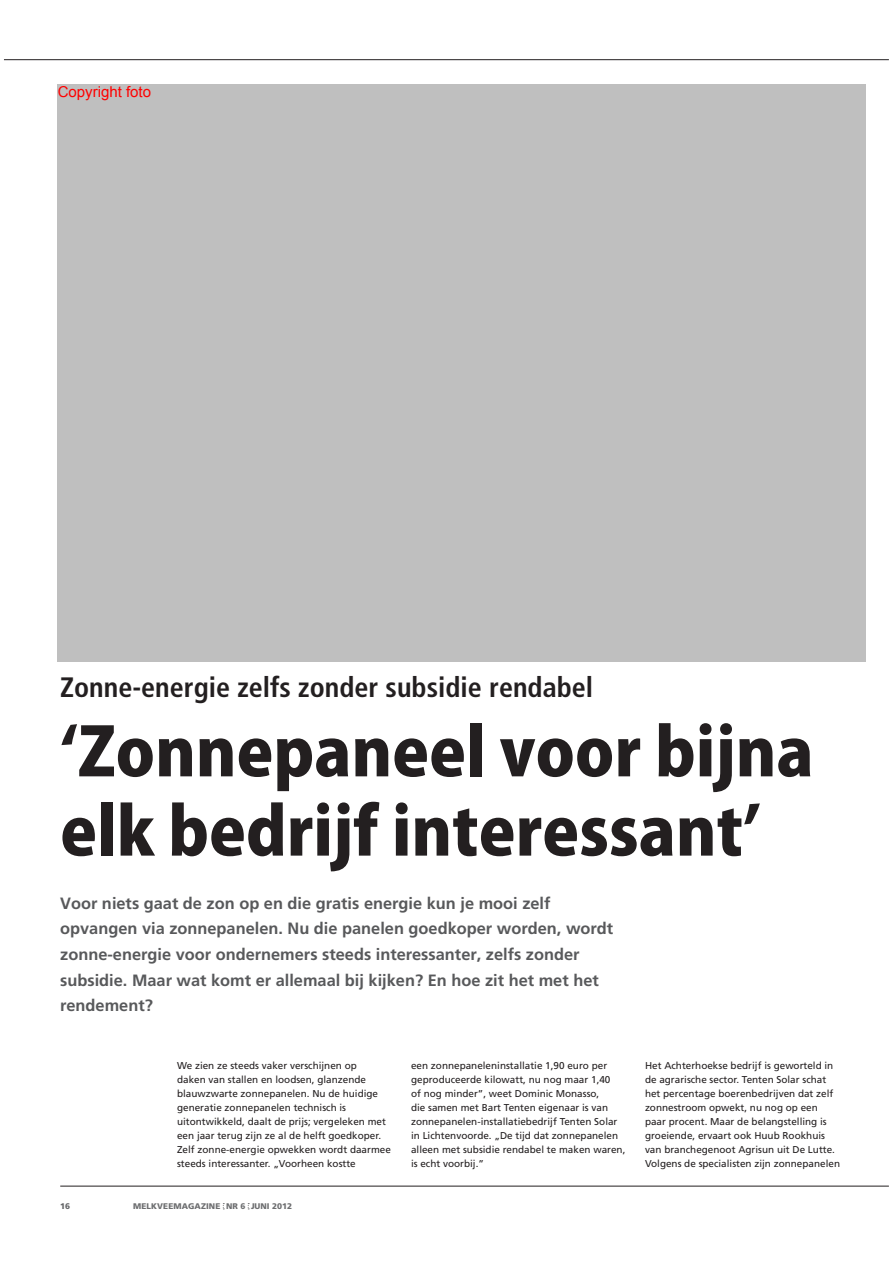
<style>
.page{position:relative;width:893px;height:1263px;background:#fff}
.page>*{position:absolute;margin:0;border:0;box-sizing:border-box;transform-origin:0 0}
.t1{font:66px/79.3px "Koz Go Pro Heavy 90 msp RKSJ H";color:#231f20}
.t2{font:700 condensed 28.05px "Frutiger LT Std";color:#231f20}
.t3{font:700 16.35px/25.7px "Frutiger LT Std";color:#58595b}
.t4{font:15px "Arial";color:#f00}
.t5{font:9.9px/14.1px "Frutiger LT Std";color:#231f20}
.t6{font:900 8.25px "Frutiger LT Std";letter-spacing:.01em;color:#6d6e70}
.t7{font:900 8.25px "Frutiger LT Std";color:#636466}
</style>
<div class="page">
<hr style="left:4px;top:59px;width:885px;height:1px;background:#231f20">
<hr style="left:60px;top:1186px;width:829px;height:1px;background:#231f20">
<div style="left:58px;top:85px;width:808px;height:577px;background:#bfbfbf"></div>
<h3 class="t4" style="left:58px;top:81px;width:95px">Copyright foto</h3>
<h2 class="t2" style="left:60px;top:675px;width:534px">Zonne-energie zelfs zonder subsidie rendabel</h2>
<h1 class="t1" style="left:60px;top:721px;width:755px">ʻZonnepaneel voor bijna elk bedrijf interessantʼ</h1>
<p class="t3" style="left:60px;top:891px;width:555px">Voor niets gaat de zon op en die gratis energie kun je mooi zelf opvangen via zonnepanelen. Nu die panelen goedkoper worden, wordt zonne-energie voor ondernemers steeds interessanter, zelfs zonder subsidie. Maar wat komt er allemaal bij kijken? En hoe zit het met het rendement?</p>
<p class="t5" style="left:177px;top:1059px;width:215px">We zien ze steeds vaker verschijnen op<br>daken van stallen en loodsen, glanzende blauwzwarte zonnepanelen. Nu de huidige generatie zonnepanelen technisch is uitontwikkeld, daalt de prijs; vergeleken met een jaar terug zijn ze al de helft goedkoper.<br>Zelf zonne-energie opwekken wordt daarmee steeds interessanter. „Voorheen kostte</p>
<p class="t5" style="left:411px;top:1059px;width:216px">een zonnepaneleninstallatie 1,90 euro per geproduceerde kilowatt, nu nog maar 1,40<br>of nog minder”, weet Dominic Monasso,<br>die samen met Bart Tenten eigenaar is van zonnepanelen-installatiebedrijf Tenten Solar in Lichtenvoorde. „De tijd dat zonnepanelen alleen met subsidie rendabel te maken waren, is echt voorbij.”</p>
<p class="t5" style="left:645px;top:1059px;width:197px">Het Achterhoekse bedrijf is geworteld in de agrarische sector. Tenten Solar schat het percentage boerenbedrijven dat zelf zonnestroom opwekt, nu nog op een paar procent. Maar de belangstelling is groeiende, ervaart ook Huub Rookhuis van branchegenoot Agrisun uit De Lutte.<br>Volgens de specialisten zijn zonnepanelen</p>
<p class="t7" style="left:60px;top:1203px;width:12px">16</p>
<p class="t6" style="left:133px;top:1203px;width:160px">MELKVEEMAGAZINE NR 6 JUNI 2012</p>
</div>
